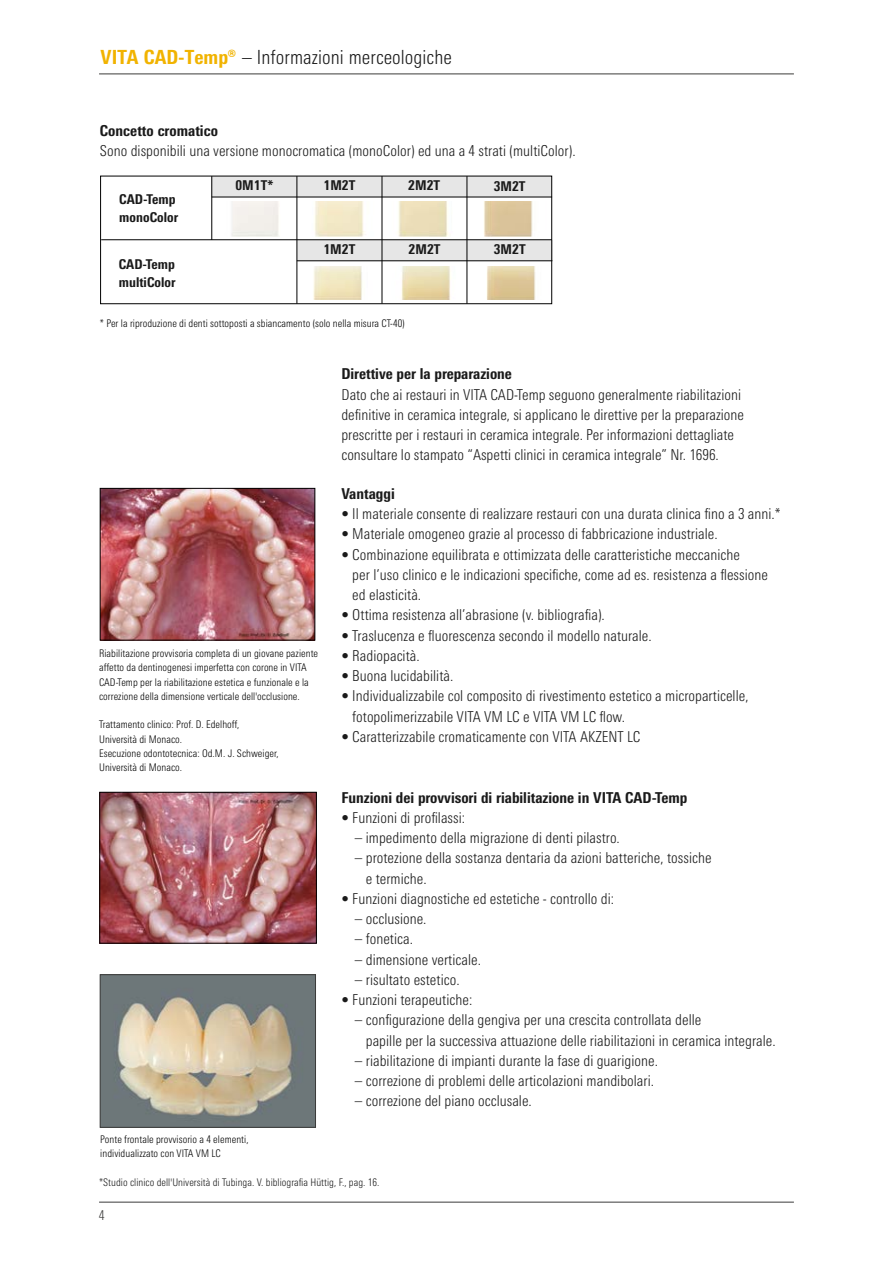
<style>
.page{position:relative;width:893px;height:1263px;background:#fff}
.page>*{position:absolute;margin:0;border:0;box-sizing:border-box;transform-origin:0 0}
.t1{font:300 condensed 19.5px "Univers Next Pro";letter-spacing:.005em;color:#1a1a1a}
.t2{font:300 condensed 15px/20.2px "Univers Next Pro";letter-spacing:.005em;color:#1a1a1a}
.t3{font:800 condensed 15px "Univers Next Pro";color:#1a1a1a}
.t4{font:800 condensed 13.5px/18px "Univers Next Pro";letter-spacing:.005em;color:#1a1a1a}
.t5{font:300 condensed 13.5px "Univers Next Pro";color:#3b3b3a}
.t6{font:300 condensed 10.5px/14.2px "Univers Next Pro";letter-spacing:.005em;color:#000}
.t7{font:300 condensed 10.5px "Univers Next Pro";letter-spacing:.005em;color:#1a1a1a}
.s1{font-weight:800;color:#f1b300}
</style>
<div class="page">
<hr style="left:99px;top:74px;width:695px;height:1px;background:#3b3b3a">
<hr style="left:99px;top:1202px;width:695px;height:1px;background:#3b3b3a">
<img style="left:102px;top:976px;width:212px;height:149px">
<div style="left:100px;top:974px;width:216px;height:153px;border:1px solid #3b3b3a"></div>
<img style="left:102px;top:490px;width:211px;height:148px">
<div style="left:100px;top:488px;width:215px;height:152px;border:1px solid #000"></div>
<img style="left:101px;top:794px;width:214px;height:147px">
<div style="left:99px;top:792px;width:218px;height:151px;border:1px solid #000"></div>
<img style="left:231px;top:201px;width:302px;height:36px">
<img style="left:313px;top:267px;width:223px;height:33px">
<div style="left:297px;top:240px;width:255px;height:21px;background:#e6e6e6"></div>
<div style="left:212px;top:176px;width:340px;height:21px;background:#e6e6e6"></div>
<hr style="left:101px;top:239px;width:451px;height:1px;background:#000">
<hr style="left:212px;top:197px;width:340px;height:1px;background:#000">
<hr style="left:297px;top:261px;width:255px;height:1px;background:#000">
<hr style="left:212px;top:176px;width:1px;height:64px;background:#000">
<hr style="left:297px;top:176px;width:1px;height:128px;background:#000">
<hr style="left:382px;top:176px;width:1px;height:128px;background:#000">
<hr style="left:467px;top:176px;width:1px;height:128px;background:#000">
<div style="left:100px;top:176px;width:452px;height:128px;border:1px solid #000"></div>
<h1 class="t1" style="left:101px;top:46px;width:353px"><span class="s1">VITA CAD-Temp®</span> – Informazioni merceologiche</h1>
<p class="t3" style="left:100px;top:122px;width:120px">Concetto cromatico</p>
<p class="t2" style="left:100px;top:141px;width:477px">Sono disponibili una versione monocromatica (monoColor) ed una a 4 strati (multiColor).</p>
<p class="t4" style="left:119px;top:190px;width:61px">CAD-Temp monoColor</p>
<p class="t4" style="left:119px;top:255px;width:58px">CAD-Temp multiColor</p>
<p class="t4" style="left:235px;top:176px;width:39px">0M1T*</p>
<p class="t4" style="left:324px;top:176px;width:33px">1M2T</p>
<p class="t4" style="left:408px;top:176px;width:33px">2M2T</p>
<p class="t4" style="left:494px;top:177px;width:33px">3M2T</p>
<p class="t4" style="left:323px;top:240px;width:33px">1M2T</p>
<p class="t4" style="left:409px;top:240px;width:33px">2M2T</p>
<p class="t4" style="left:494px;top:240px;width:33px">3M2T</p>
<p class="t6" style="left:100px;top:316px;width:306px">* Per la riproduzione di denti sottoposti a sbiancamento (solo nella misura CT-40)</p>
<p class="t6" style="left:99px;top:646px;width:221px">Riabilitazione provvisoria completa di un giovane paziente affetto da dentinogenesi imperfetta con corone in VITA CAD-Temp per la riabilitazione estetica e funzionale e la correzione della dimensione verticale dell'occlusione.</p>
<p class="t6" style="left:99px;top:717px;width:181px">Trattamento clinico: Prof. D. Edelhoff, Università di Monaco.<br>Esecuzione odontotecnica: Od.M. J. Schweiger, Università di Monaco.</p>
<p class="t6" style="left:100px;top:1132px;width:150px">Ponte frontale provvisorio a 4 elementi, individualizzato con VITA VM LC</p>
<p class="t3" style="left:341px;top:365px;width:172px">Direttive per la preparazione</p>
<p class="t2" style="left:341px;top:384px;width:404px">Dato che ai restauri in VITA CAD-Temp seguono generalmente riabilitazioni definitive in ceramica integrale, si applicano le direttive per la preparazione prescritte per i restauri in ceramica integrale. Per informazioni dettagliate consultare lo stampato “Aspetti clinici in ceramica integrale” Nr. 1696.</p>
<p class="t3" style="left:341px;top:484px;width:55px">Vantaggi</p>
<p class="t2" style="left:341px;top:503px;width:441px">• Il materiale consente di realizzare restauri con una durata clinica fino a 3 anni.*</p>
<p class="t2" style="left:341px;top:524px;width:378px">• Materiale omogeneo grazie al processo di fabbricazione industriale.</p>
<p class="t2" style="left:352px;top:544px;width:417px;text-indent:-11px">• Combinazione equilibrata e ottimizzata delle caratteristiche meccaniche<br>per l’uso clinico e le indicazioni specifiche, come ad es. resistenza a flessione ed elasticità.</p>
<p class="t2" style="left:341px;top:605px;width:265px">• Ottima resistenza all’abrasione (v. bibliografia).</p>
<p class="t2" style="left:341px;top:625px;width:312px">• Traslucenza e fluorescenza secondo il modello naturale.</p>
<p class="t2" style="left:341px;top:645px;width:80px">• Radiopacità.</p>
<p class="t2" style="left:341px;top:665px;width:113px">• Buona lucidabilità.</p>
<p class="t2" style="left:352px;top:686px;width:398px;text-indent:-11px">• Individualizzabile col composito di rivestimento estetico a microparticelle, fotopolimerizzabile VITA VM LC e VITA VM LC flow.</p>
<p class="t2" style="left:341px;top:726px;width:300px">• Caratterizzabile cromaticamente con VITA AKZENT LC</p>
<p class="t3" style="left:341px;top:788px;width:347px">Funzioni dei provvisori di riabilitazione in VITA CAD-Temp</p>
<p class="t2" style="left:341px;top:807px;width:125px">• Funzioni di profilassi:</p>
<p class="t2" style="left:355px;top:827px;width:266px">– impedimento della migrazione di denti pilastro.</p>
<p class="t2" style="left:366px;top:848px;width:347px;text-indent:-11px">– protezione della sostanza dentaria da azioni batteriche, tossiche e termiche.</p>
<p class="t2" style="left:341px;top:888px;width:274px">• Funzioni diagnostiche ed estetiche - controllo di:</p>
<p class="t2" style="left:355px;top:908px;width:73px">– occlusione.</p>
<p class="t2" style="left:355px;top:929px;width:60px">– fonetica.</p>
<p class="t2" style="left:355px;top:949px;width:128px">– dimensione verticale.</p>
<p class="t2" style="left:355px;top:969px;width:106px">– risultato estetico.</p>
<p class="t2" style="left:341px;top:989px;width:132px">• Funzioni terapeutiche:</p>
<p class="t2" style="left:366px;top:1010px;width:411px;text-indent:-11px">– configurazione della gengiva per una crescita controllata delle<br>papille per la successiva attuazione delle riabilitazioni in ceramica integrale.</p>
<p class="t2" style="left:355px;top:1050px;width:305px">– riabilitazione di impianti durante la fase di guarigione.</p>
<p class="t2" style="left:355px;top:1070px;width:301px">– correzione di problemi delle articolazioni mandibolari.</p>
<p class="t2" style="left:355px;top:1091px;width:178px">– correzione del piano occlusale.</p>
<p class="t7" style="left:99px;top:1176px;width:282px">*Studio clinico dell'Università di Tubinga. V. bibliografia Hüttig, F., pag. 16.</p>
<p class="t5" style="left:99px;top:1207px;width:7px">4</p>
</div>
